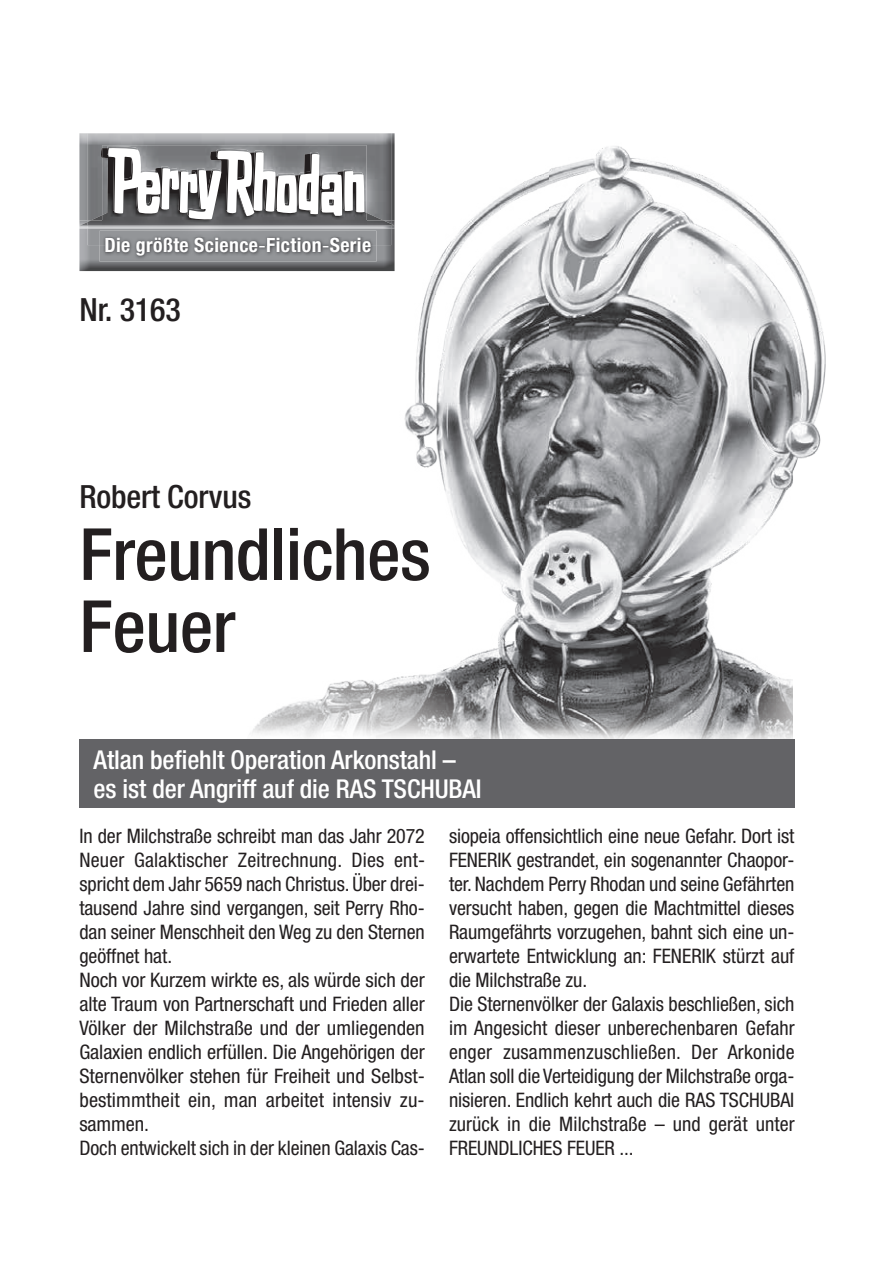
<style>
.page{position:relative;width:874px;height:1265px;background:#fff}
.page>*{position:absolute;margin:0;border:0;box-sizing:border-box;transform-origin:0 0}
.t1{font:500 condensed 72px/72px "Helvetica Neue LT Pro";letter-spacing:-.005em;color:#231f20}
.t2{font:500 condensed 32px "Helvetica Neue LT Pro";letter-spacing:-.005em;color:#231f20}
.t3{font:500 condensed 26px/29px "Helvetica Neue LT Pro";letter-spacing:-.005em;color:#fff}
.t4{font:condensed 20px/24px "Helvetica Neue LT Pro";letter-spacing:-.005em;color:#231f20}
.t5{font:700 condensed 19.8px "Helvetica Neue";letter-spacing:.02em;color:#fff}
</style>
<div class="page">
<img style="left:79px;top:133px;width:8px;height:87px">
<img style="left:79px;top:220px;width:145px;height:51px">
<img style="left:100px;top:245px;width:124px;height:16px">
<img style="left:105px;top:245px;width:119px;height:11px">
<img style="left:87px;top:133px;width:137px;height:112px">
<img style="left:80px;top:222px;width:7px;height:3px">
<img style="left:91px;top:213px;width:11px;height:7px">
<img style="left:87px;top:220px;width:15px;height:5px">
<svg style="left:100px;top:148px;width:2px;height:10px"></svg>
<img style="left:102px;top:145px;width:122px;height:3px">
<img style="left:107px;top:146px;width:48px;height:2px">
<img style="left:102px;top:148px;width:122px;height:77px">
<svg style="left:108px;top:148px;width:116px;height:72px"></svg>
<img style="left:224px;top:133px;width:568px;height:606px">
<img style="left:549px;top:136px;width:277px;height:440px">
<div style="left:79px;top:739px;width:715px;height:68px;background:#636366"></div>
<p class="t5" style="left:104px;top:233px;width:268px">Die größte Science Fiction Serie</p>
<p class="t5" style="left:258px;top:233px;width:9px">-</p>
<p class="t5" style="left:322px;top:233px;width:9px">-</p>
<h2 class="t2" style="left:79px;top:290px;width:103px">Nr. 3163</h2>
<h2 class="t2" style="left:79px;top:477px;width:173px">Robert Corvus</h2>
<h1 class="t1" style="left:79px;top:517px;width:353px">Freundliches<br>Feuer</h1>
<h3 class="t3" style="left:94px;top:744px;width:389px">Atlan befiehlt Operation Arkonstahl – es ist der Angriff auf die RAS TSCHUBAI</h3>
<p class="t4" style="left:79px;top:823px;width:347px">In der Milchstraße schreibt man das Jahr 2072<br>Neuer Galaktischer Zeitrechnung. Dies ent&shy;spricht dem Jahr 5659 nach Christus. Über drei&shy;tausend Jahre sind vergangen, seit Perry Rho&shy;dan seiner Menschheit den Weg zu den Sternen geöffnet hat.<br>Noch vor Kurzem wirkte es, als würde sich der alte Traum von Partnerschaft und Frieden aller Völker der Milchstraße und der umliegenden Galaxien endlich erfüllen. Die Angehörigen der Sternenvölker stehen für Freiheit und Selbst&shy;bestimmtheit ein, man arbeitet intensiv zu&shy;sammen.<br>Doch entwickelt sich in der kleinen Galaxis Cas-</p>
<p class="t4" style="left:449px;top:823px;width:347px">siopeia offensichtlich eine neue Gefahr. Dort ist FENERIK gestrandet, ein sogenannter Chaopor&shy;ter. Nachdem Perry Rhodan und seine Gefährten versucht haben, gegen die Machtmittel dieses Raumgefährts vorzugehen, bahnt sich eine un&shy;erwartete Entwicklung an: FENERIK stürzt auf die Milchstraße zu.<br>Die Sternenvölker der Galaxis beschließen, sich im Angesicht dieser unberechenbaren Gefahr enger zusammenzuschließen. Der Arkonide Atlan soll die Verteidigung der Milchstraße orga&shy;nisieren. Endlich kehrt auch die RAS TSCHUBAI zurück in die Milchstraße – und gerät unter FREUNDLICHES FEUER ...</p>
</div>
